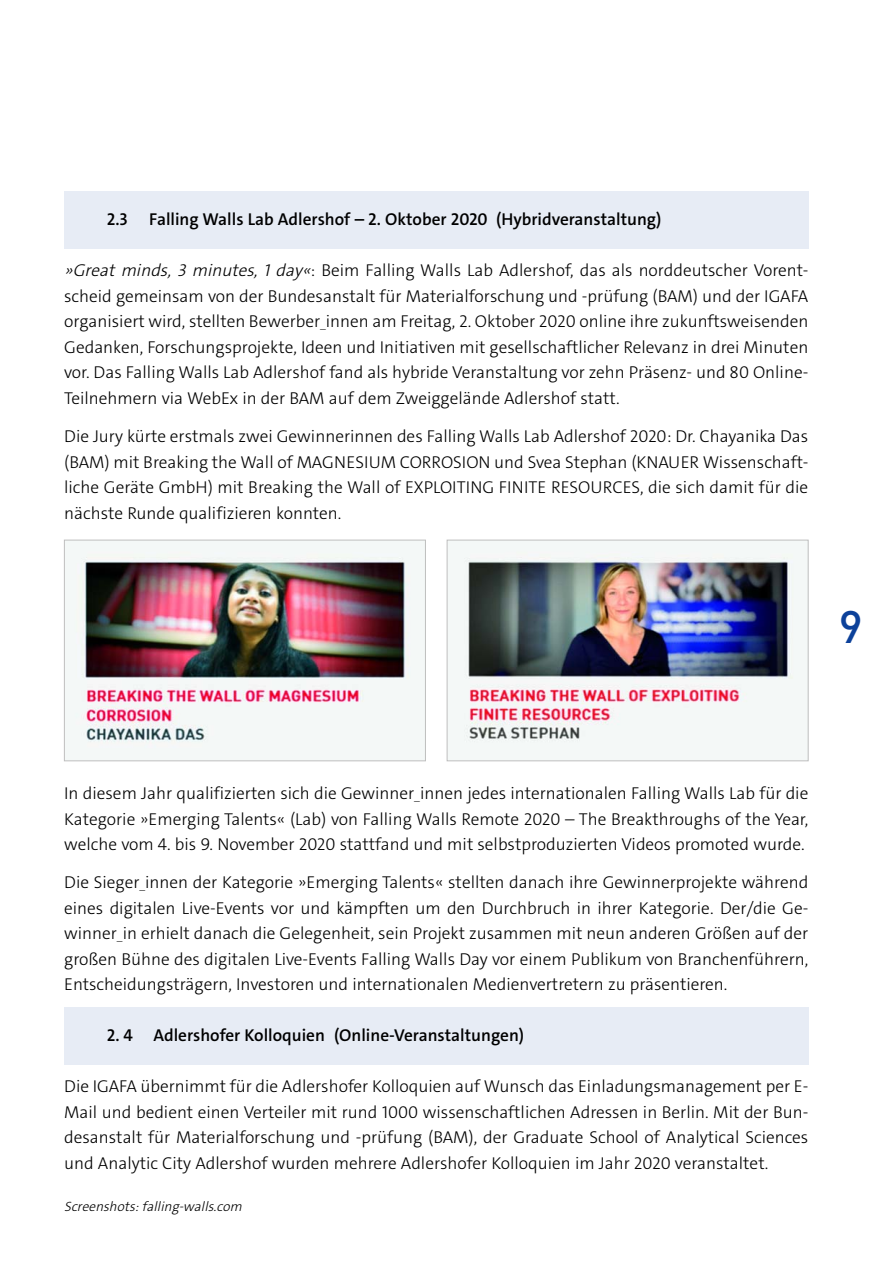
<style>
.page{position:relative;width:893px;height:1263px;background:#fff}
.page>*{position:absolute;margin:0;border:0;box-sizing:border-box;transform-origin:0 0}
.t1{font:500 45px "DINOT";color:#0c419a}
.t2{font:300 17.25px/25.5px "The Sans C4 s";color:#000;text-align:justify}
.t3{font:600 17.25px "The Sans C4 s";color:#000}
.t4{font:italic 300 13.5px "The Sans C4 s";color:#000}
.s1{font-style:italic}
.s2{font-size:10.5px}
</style>
<div class="page">
<div style="left:64px;top:1008px;width:744px;height:57px;background:#e7ecf5"></div>
<div style="left:64px;top:191px;width:744px;height:58px;background:#e7ecf5"></div>
<img style="left:66px;top:542px;width:358px;height:217px">
<div style="left:64px;top:540px;width:362px;height:221px;border:1px solid #bfbfbf"></div>
<img style="left:449px;top:542px;width:357px;height:217px">
<div style="left:447px;top:540px;width:361px;height:221px;border:1px solid #bfbfbf"></div>
<p class="t3" style="left:107px;top:213px;width:556px">2.3 Falling Walls Lab Adlershof – 2. Oktober 2020 (Hybridveranstaltung)</p>
<p class="t2" style="left:64px;top:259px;width:746px"><span class="s1">»Great minds, 3 minutes, 1 day«</span>: Beim Falling Walls Lab Adlershof, das als norddeutscher Vorent&shy;scheid gemeinsam von der Bundesanstalt für Materialforschung und -prüfung (BAM) und der IGAFA organisiert wird, stellten Bewerber<span class="s2">_</span>innen am Freitag, 2. Oktober 2020 online ihre zukunftsweisenden Gedanken, Forschungsprojekte, Ideen und Initiativen mit gesellschaftlicher Relevanz in drei Minuten vor. Das Falling Walls Lab Adlershof fand als hybride Veranstaltung vor zehn Präsenz- und 80 Online-Teilnehmern via WebEx in der BAM auf dem Zweiggelände Adlershof statt.</p>
<p class="t2" style="left:64px;top:425px;width:746px">Die Jury kürte erstmals zwei Gewinnerinnen des Falling Walls Lab Adlershof 2020: Dr. Chayanika Das (BAM) mit Breaking the Wall of MAGNESIUM CORROSION und Svea Stephan (KNAUER Wissenschaft&shy;liche Geräte GmbH) mit Breaking the Wall of EXPLOITING FINITE RESOURCES, die sich damit für die nächste Runde qualifizieren konnten.</p>
<h1 class="t1" style="left:839px;top:611px;width:25px">9</h1>
<p class="t2" style="left:64px;top:782px;width:746px">In diesem Jahr qualifizierten sich die Gewinner<span class="s2">_</span>innen jedes internationalen Falling Walls Lab für die Kategorie »Emerging Talents« (Lab) von Falling Walls Remote 2020 – The Breakthroughs of the Year, welche vom 4. bis 9. November 2020 stattfand und mit selbstproduzierten Videos promoted wurde.</p>
<p class="t2" style="left:64px;top:871px;width:746px">Die Sieger<span class="s2">_</span>innen der Kategorie »Emerging Talents« stellten danach ihre Gewinnerprojekte während eines digitalen Live-Events vor und kämpften um den Durchbruch in ihrer Kategorie. Der/die Ge&shy;winner<span class="s2">_</span>in erhielt danach die Gelegenheit, sein Projekt zusammen mit neun anderen Größen auf der großen Bühne des digitalen Live-Events Falling Walls Day vor einem Publikum von Branchenführern, Entscheidungsträgern, Investoren und internationalen Medienvertretern zu präsentieren.</p>
<p class="t3" style="left:107px;top:1029px;width:419px">2. 4 Adlershofer Kolloquien (Online-Veranstaltungen)</p>
<p class="t2" style="left:64px;top:1075px;width:746px">Die IGAFA übernimmt für die Adlershofer Kolloquien auf Wunsch das Einladungsmanagement per E-Mail und bedient einen Verteiler mit rund 1000 wissenschaftlichen Adressen in Berlin. Mit der Bun&shy;desanstalt für Materialforschung und -prüfung (BAM), der Graduate School of Analytical Sciences und Analytic City Adlershof wurden mehrere Adlershofer Kolloquien im Jahr 2020 veranstaltet.</p>
<p class="t4" style="left:64px;top:1201px;width:181px">Screenshots: falling-walls.com</p>
</div>
